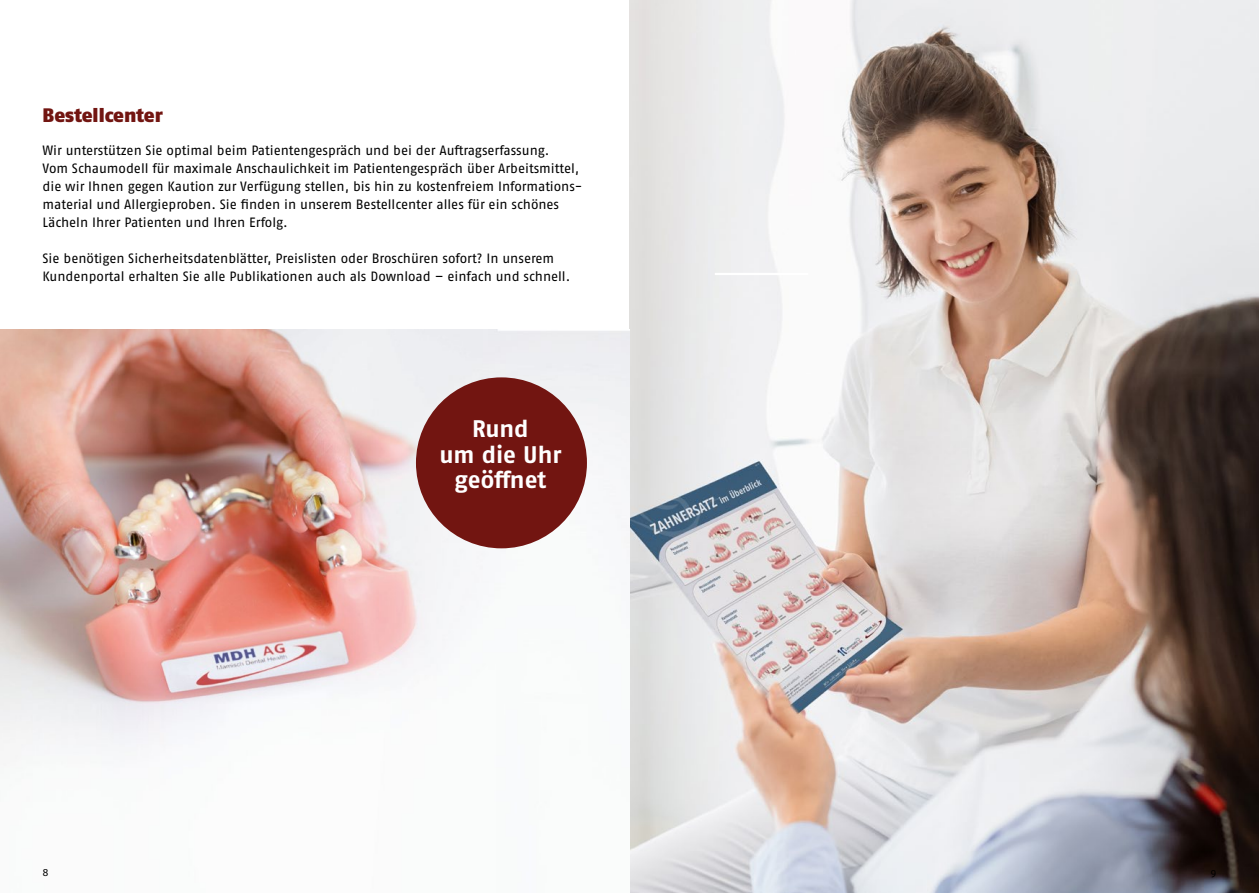
<style>
.page{position:relative;width:1259px;height:893px;background:#fff}
.page>*{position:absolute;margin:0;border:0;box-sizing:border-box;transform-origin:0 0}
.t1{font:700 24px/25.5px "Fago Pro";letter-spacing:-.005em;color:#fff;text-align:center}
.t2{font:900 19.5px "Fago Pro";letter-spacing:-.005em;color:#721511}
.t3{font:13.5px/18px "Fago Pro";letter-spacing:-.005em;color:#000}
.t4{font:10.5px "Fago Pro";color:#000}
</style>
<div class="page">
<img style="left:629px;top:0;width:630px;height:893px">
<img style="left:0;top:329px;width:629px;height:418px">
<div style="left:416px;top:377px;width:171px;height:171px;background:#721511;border-radius:50%"></div>
<hr style="left:715px;top:273px;width:93px;height:2px;background:#fff">
<h2 class="t2" style="left:43px;top:103px;width:122px">Bestellcenter</h2>
<p class="t3" style="left:43px;top:142px;width:541px">Wir unterstützen Sie optimal beim Patientengespräch und bei der Auftragserfassung.<br>Vom Schaumodell für maximale Anschaulichkeit im Patientengespräch über Arbeitsmittel, die wir Ihnen gegen Kaution zur Verfügung stellen, bis hin zu kostenfreiem Informations&shy;material und Allergieproben. Sie finden in unserem Bestellcenter alles für ein schönes Lächeln Ihrer Patienten und Ihren Erfolg.</p>
<p class="t3" style="left:43px;top:250px;width:529px">Sie benötigen Sicherheitsdatenblätter, Preislisten oder Broschüren sofort? In unserem<br>Kundenportal erhalten Sie alle Publikationen auch als Download – einfach und schnell.</p>
<h1 class="t1" style="left:439px;top:416px;width:124px">Rund<br>um die Uhr geöffnet</h1>
<p class="t4" style="left:43px;top:866px;width:8px">8</p>
<p class="t4" style="left:1210px;top:866px;width:8px">9</p>
</div>
